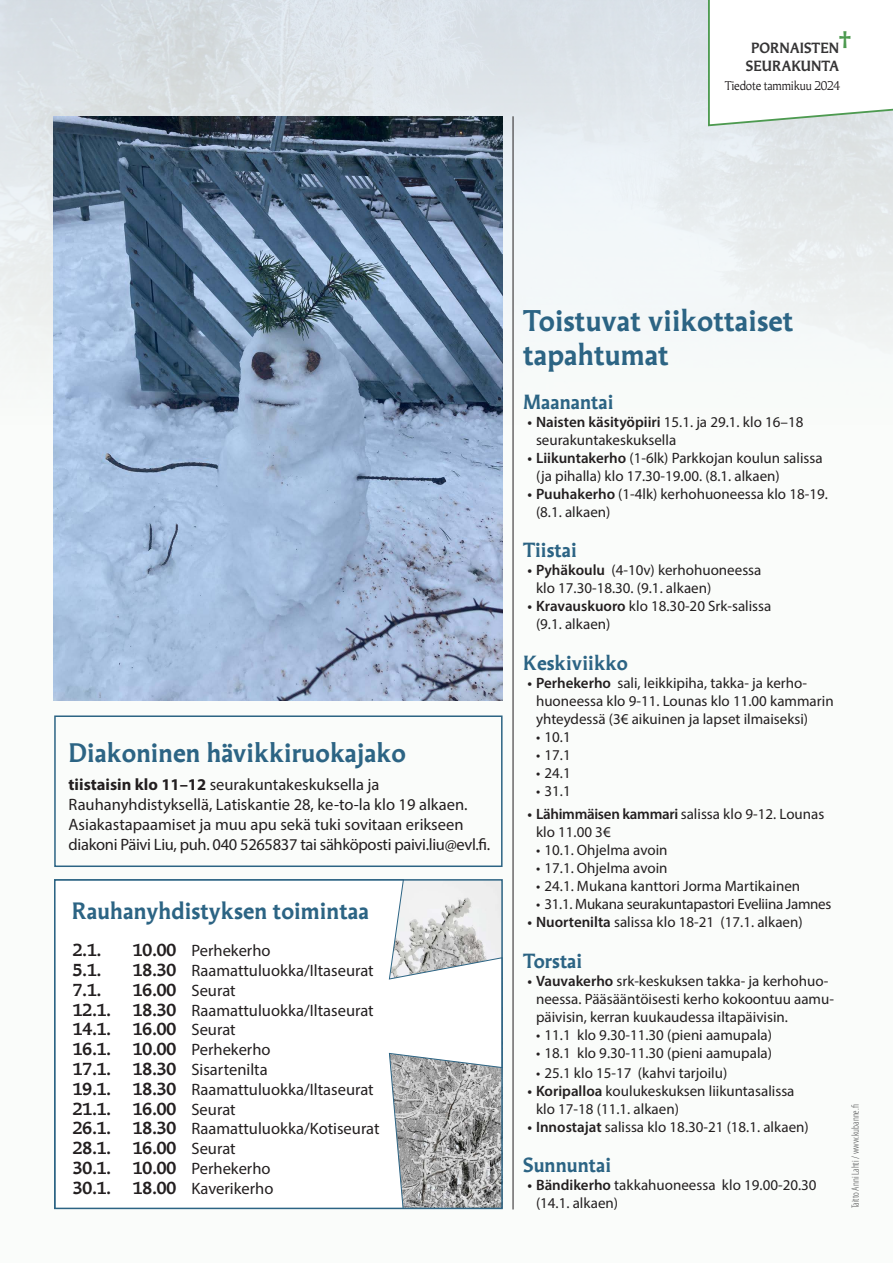
<style>
.page{position:relative;width:893px;height:1263px;background:#fafcfa}
.page>*{position:absolute;margin:0;border:0;box-sizing:border-box;transform-origin:0 0}
.Ei_väliä{font:700 28.5px "Martti";color:#2c6484}
.Ei_väliä-2{font:700 26.85px "Martti";color:#4d9a50}
.Ei_väliä-3{font:700 25.5px "Martti";color:#2c6484}
.Ei_väliä-4{font:700 22.5px "Martti";color:#2c6484}
.t1{font:700 19.5px "Martti";color:#2c6484}
.t2{font:16.5px/19.8px "Myriad Pro";color:#231f20}
.t3{font:700 16.5px "Martti";color:#231f20}
.t4{font:15px/18px "Myriad Pro";color:#231f20}
.t5{font:15px "Myriad Pro";letter-spacing:-.02em;color:#231f20}
.Ei_väliä-5{font:700 14.1px/17.9px "Martti";color:#363536;text-align:center}
.t6{font:12px "Martti Display";letter-spacing:-.02em;color:#231f20}
.t7{font:300 condensed 10.5px "Myriad Pro";color:#494a4b}
.s1{font-weight:700}
.s2{font-family:"Martti";font-weight:700}
.s3{font-weight:600}
</style>
<div class="page">
<svg style="left:707px;top:0;width:186px;height:370px"></svg>
<hr style="left:513px;top:116px;width:1px;height:1093px;background:#231f20">
<svg style="left:388px;top:882px;width:112px;height:324px"></svg>
<div style="left:54px;top:879px;width:449px;height:330px;border:2px solid #2c6484"></div>
<div style="left:54px;top:715px;width:449px;height:152px;border:2px solid #2c6484"></div>
<img style="left:53px;top:116px;width:450px;height:584px">
<p class="Ei_väliä-2" style="left:839px;top:23px;width:13px">¤</p>
<p class="t6" style="left:725px;top:78px;width:117px">Tiedote tammikuu 2024</p>
<p class="Ei_väliä-5" style="left:746px;top:39px;width:95px">PORNAISTEN<br>SEURAKUNTA</p>
<p class="Ei_väliä-3" style="left:69px;top:735px;width:339px">Diakoninen hävikkiruokajako</p>
<p class="t2" style="left:69px;top:775px;width:423px"><span class="s1">tiistaisin klo 11–12</span> seurakuntakeskuksella ja Rauhanyhdistyksellä, Latiskantie 28, ke-to-la klo 19 alkaen.<br>Asiakastapaamiset ja muu apu sekä tuki sovitaan erikseen diakoni Päivi Liu, puh. 040 5265837 tai sähköposti paivi.liu@evl.fi.</p>
<p class="Ei_väliä-4" style="left:72px;top:895px;width:299px">Rauhanyhdistyksen toimintaa</p>
<p class="t3" style="left:73px;top:939px;width:30px">2.1.</p>
<p class="t2" style="left:133px;top:940px;width:139px"><span class="s2">10.00</span> Perhekerho</p>
<p class="t3" style="left:73px;top:959px;width:30px">5.1.</p>
<p class="t2" style="left:133px;top:960px;width:242px"><span class="s2">18.30</span> Raamattuluokka/Iltaseurat</p>
<p class="t3" style="left:73px;top:979px;width:30px">7.1.</p>
<p class="t2" style="left:133px;top:980px;width:104px"><span class="s2">16.00</span> Seurat</p>
<p class="t3" style="left:73px;top:998px;width:40px">12.1.</p>
<p class="t2" style="left:133px;top:1000px;width:242px"><span class="s2">18.30</span> Raamattuluokka/Iltaseurat</p>
<p class="t3" style="left:73px;top:1018px;width:40px">14.1.</p>
<p class="t2" style="left:133px;top:1019px;width:104px"><span class="s2">16.00</span> Seurat</p>
<p class="t3" style="left:73px;top:1038px;width:40px">16.1.</p>
<p class="t2" style="left:133px;top:1039px;width:139px"><span class="s2">10.00</span> Perhekerho</p>
<p class="t3" style="left:73px;top:1058px;width:40px">17.1.</p>
<p class="t2" style="left:133px;top:1059px;width:136px"><span class="s2">18.30</span> Sisartenilta</p>
<p class="t3" style="left:73px;top:1078px;width:40px">19.1.</p>
<p class="t2" style="left:133px;top:1079px;width:242px"><span class="s2">18.30</span> Raamattuluokka/Iltaseurat</p>
<p class="t3" style="left:73px;top:1097px;width:40px">21.1.</p>
<p class="t2" style="left:133px;top:1099px;width:104px"><span class="s2">16.00</span> Seurat</p>
<p class="t3" style="left:73px;top:1117px;width:40px">26.1.</p>
<p class="t2" style="left:133px;top:1118px;width:248px"><span class="s2">18.30</span> Raamattuluokka/Kotiseurat</p>
<p class="t3" style="left:73px;top:1137px;width:40px">28.1.</p>
<p class="t2" style="left:133px;top:1138px;width:104px"><span class="s2">16.00</span> Seurat</p>
<p class="t3" style="left:73px;top:1157px;width:40px">30.1.</p>
<p class="t2" style="left:133px;top:1158px;width:139px"><span class="s2">10.00</span> Perhekerho</p>
<p class="t3" style="left:73px;top:1177px;width:40px">30.1.</p>
<p class="t2" style="left:133px;top:1178px;width:142px"><span class="s2">18.00</span> Kaverikerho</p>
<p class="Ei_väliä" style="left:523px;top:302px;width:272px">Toistuvat viikottaiset</p>
<p class="Ei_väliä" style="left:523px;top:336px;width:147px">tapahtumat</p>
<p class="t1" style="left:523px;top:388px;width:92px">Maanantai</p>
<p class="t4" style="left:536px;top:412px;width:269px;text-indent:-9px"><span class="s3">• Naisten käsityöpiiri</span> 15.1. ja 29.1. klo 16–18 seurakuntakeskuksella</p>
<p class="t4" style="left:536px;top:448px;width:288px;text-indent:-9px"><span class="s3">• Liikuntakerho</span> (1-6lk) Parkkojan koulun salissa (ja pihalla) klo 17.30-19.00. (8.1. alkaen)</p>
<p class="t4" style="left:536px;top:484px;width:293px;text-indent:-9px"><span class="s3">• Puuhakerho</span> (1-4lk) kerhohuoneessa klo 18-19. (8.1. alkaen)</p>
<p class="t1" style="left:523px;top:537px;width:55px">Tiistai</p>
<p class="t4" style="left:536px;top:561px;width:227px;text-indent:-9px"><span class="s3">• Pyhäkoulu</span> (4-10v) kerhohuoneessa klo 17.30-18.30. (9.1. alkaen)</p>
<p class="t4" style="left:536px;top:597px;width:237px;text-indent:-9px"><span class="s3">• Kravauskuoro</span> klo 18.30-20 Srk-salissa (9.1. alkaen)</p>
<p class="t1" style="left:523px;top:650px;width:106px">Keskiviikko</p>
<p class="t4" style="left:536px;top:674px;width:299px;text-indent:-9px"><span class="s3">• Perhekerho</span> sali, leikkipiha, takka- ja kerho&shy;huoneessa klo 9-11. Lounas klo 11.00 kammarin yhteydessä (3€ aikuinen ja lapset ilmaiseksi)</p>
<p class="t4" style="left:536px;top:728px;width:36px">• 10.1</p>
<p class="t4" style="left:536px;top:746px;width:36px">• 17.1</p>
<p class="t4" style="left:536px;top:764px;width:36px">• 24.1</p>
<p class="t4" style="left:536px;top:782px;width:36px">• 31.1</p>
<p class="t4" style="left:536px;top:805px;width:290px;text-indent:-9px"><span class="s3">• Lähimmäisen kammari</span> salissa klo 9-12. Lounas klo 11.00 3€</p>
<p class="t4" style="left:536px;top:841px;width:133px">• 10.1. Ohjelma avoin</p>
<p class="t4" style="left:536px;top:859px;width:133px">• 17.1. Ohjelma avoin</p>
<p class="t4" style="left:536px;top:877px;width:266px">• 24.1. Mukana kanttori Jorma Martikainen</p>
<p class="t5" style="left:536px;top:895px;width:297px">• 31.1. Mukana seurakuntapastori Eveliina Jamnes</p>
<p class="t4" style="left:527px;top:913px;width:277px"><span class="s3">• Nuortenilta</span> salissa klo 18-21 (17.1. alkaen)</p>
<p class="t1" style="left:523px;top:948px;width:61px">Torstai</p>
<p class="t4" style="left:536px;top:971px;width:299px;text-indent:-9px"><span class="s3">• Vauvakerho</span> srk-keskuksen takka- ja kerhohuo&shy;neessa. Pääsääntöisesti kerho kokoontuu aamu&shy;päivisin, kerran kuukaudessa iltapäivisin.</p>
<p class="t4" style="left:536px;top:1025px;width:238px">• 11.1 klo 9.30-11.30 (pieni aamupala)</p>
<p class="t4" style="left:536px;top:1043px;width:238px">• 18.1 klo 9.30-11.30 (pieni aamupala)</p>
<p class="t4" style="left:536px;top:1063px;width:193px">• 25.1 klo 15-17 (kahvi tarjoilu)</p>
<p class="t4" style="left:536px;top:1081px;width:260px;text-indent:-9px"><span class="s3">• Koripalloa</span> koulukeskuksen liikuntasalissa klo 17-18 (11.1. alkaen)</p>
<p class="t4" style="left:527px;top:1117px;width:283px"><span class="s3">• Innostajat</span> salissa klo 18.30-21 (18.1. alkaen)</p>
<p class="t1" style="left:523px;top:1152px;width:90px">Sunnuntai</p>
<p class="t4" style="left:536px;top:1176px;width:282px;text-indent:-9px"><span class="s3">• Bändikerho</span> takkahuoneessa klo 19.00-20.30 (14.1. alkaen)</p>
<p class="t7" style="left:850px;top:1208px;width:105px;rotate:-90deg">Taitto Anni Lahti / www.kubanne.fi</p>
</div>
